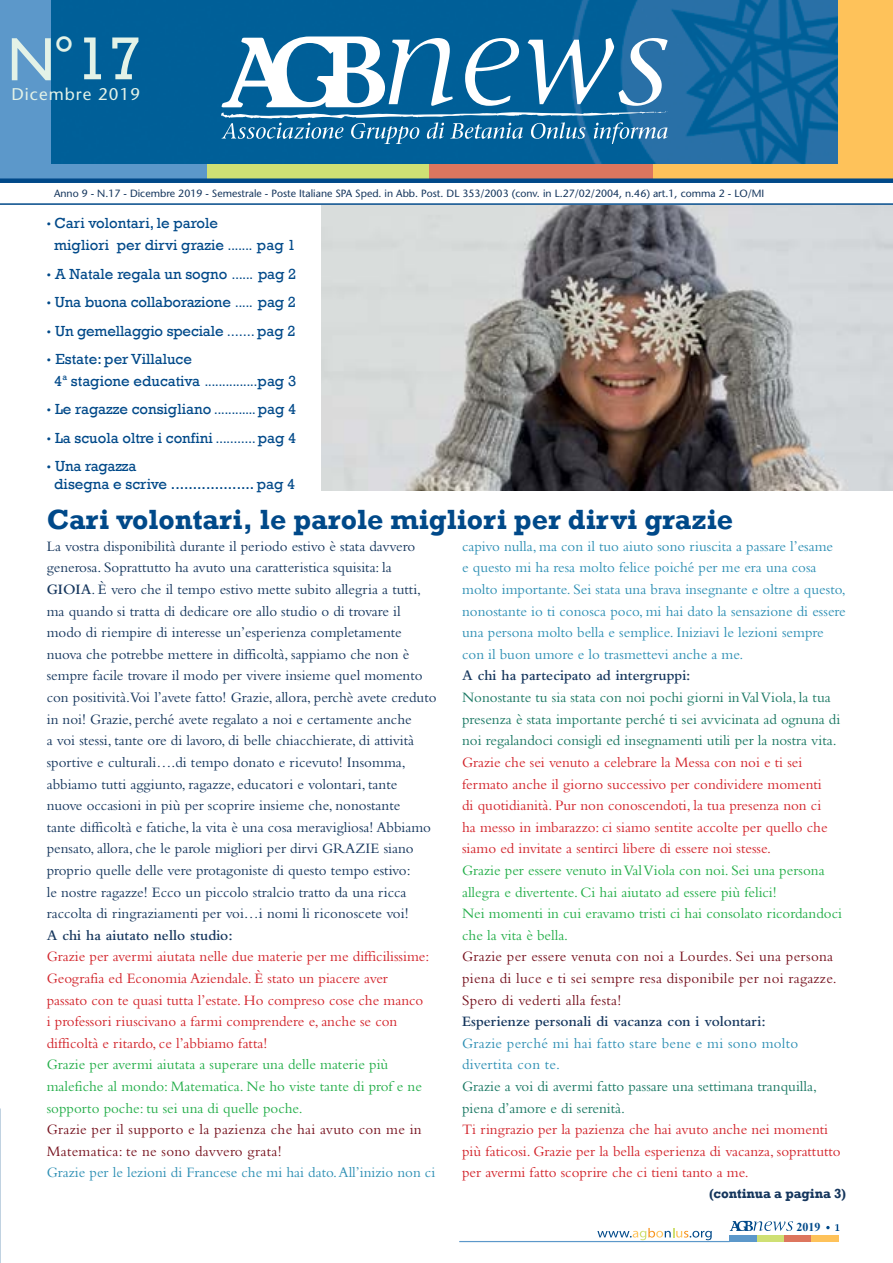
<style>
.page{position:relative;width:893px;height:1263px;background:#fff}
.page>*{position:absolute;margin:0;border:0;box-sizing:border-box;transform-origin:0 0}
.t1{font:61.65px "Rockwell";color:#e3f2e7}
.t2{font:700 28.5px "Rockwell";color:#004989}
.t3{font:500 16.95px "Stone Sans Std";letter-spacing:.06em;color:#e3f2e7}
.t4{font:15px/21.6px "Bembo";color:#15365d}
.t5{font:15px/21.6px "Bembo";color:#d2232a}
.t6{font:15px/21.6px "Bembo";color:#2d8fb4}
.t7{font:15px/21.6px "Rockwell";color:#004989}
.t8{font:15px/21.6px "Bembo";color:#23ae49}
.t9{font:15px/21.6px "Bembo";color:#187762}
.t10{font:15px/21.6px "Bembo";letter-spacing:.02em;color:#76111d}
.t11{font:600 15px "Bembo";color:#15365d}
.t12{font:15px/21.6px "Bembo";letter-spacing:.02em;color:#2d8fb4}
.t13{font:700 13.5px "Rockwell";letter-spacing:-.005em;color:#15365d}
.t14{font:700 12px "Times New Roman";color:#004989}
.t15{font:500 10.5px "Stone Sans Std";color:#15365d}
.s1{font-family:"Gill Sans"}
.s2{font-size:12px}
.s3{font-weight:600}
</style>
<div class="page">
<svg style="left:826px;top:1224px;width:14px;height:7px"></svg>
<hr style="left:459px;top:1241px;width:271px;height:1px;background:#5c98ca">
<div style="left:730px;top:1236px;width:27px;height:6px;background:#5c98ca"></div>
<div style="left:757px;top:1236px;width:27px;height:6px;background:#cfe074"></div>
<div style="left:784px;top:1236px;width:28px;height:6px;background:#dd765e"></div>
<div style="left:812px;top:1236px;width:27px;height:6px;background:#fec25a"></div>
<svg style="left:730px;top:1221px;width:63px;height:10px"></svg>
<div style="left:198px;top:164px;width:231px;height:17px;background:#cfe074"></div>
<div style="left:0;top:0;width:206px;height:181px;background:#5c98ca"></div>
<div style="left:652px;top:0;width:241px;height:181px;background:#fec25a"></div>
<div style="left:429px;top:164px;width:223px;height:17px;background:#dd765e"></div>
<img style="left:51px;top:0;width:787px;height:164px">
<svg style="left:220px;top:36px;width:448px;height:108px"></svg>
<div style="left:0;top:178px;width:893px;height:5px;background:#004989"></div>
<hr style="left:0;top:203px;width:893px;height:2px;background:#004989">
<img style="left:322px;top:205px;width:571px;height:286px">
<svg style="left:597px;top:1228px;width:115px;height:12px"></svg>
<h1 class="t1" style="left:7px;top:23px;width:137px"><span class="s1">N</span><sup>°</sup>17</h1>
<p class="t3" style="left:11px;top:84px;width:130px">Dicembre 2019</p>
<p class="t15" style="left:54px;top:188px;width:712px">Anno 9 - N.17 - Dicembre 2019 - Semestrale - Poste Italiane SPA Sped. in Abb. Post. DL 353/2003 (conv. in L.27/02/2004, n.46) art.1, comma 2 - LO/MI</p>
<p class="t7" style="left:54px;top:213px;width:243px;text-indent:-8px"><span class="s2">•</span> Cari volontari, le parole<br>migliori per dirvi grazie <span class="s2">.......</span> pag 1</p>
<p class="t7" style="left:47px;top:263px;width:251px"><span class="s2">•</span> A Natale regala un sogno <span class="s2">......</span> pag 2</p>
<p class="t7" style="left:47px;top:291px;width:251px"><span class="s2">•</span> Una buona collaborazione <span class="s2">.....</span> pag 2</p>
<p class="t7" style="left:47px;top:320px;width:250px"><span class="s2">•</span> Un gemellaggio speciale <span class="s2">.......</span> pag 2</p>
<p class="t7" style="left:54px;top:348px;width:243px;text-indent:-8px"><span class="s2">•</span> Estate: per Villaluce<br>4<sup>a</sup> stagione educativa <span class="s2">...............</span>pag 3</p>
<p class="t7" style="left:47px;top:398px;width:251px"><span class="s2">•</span> Le ragazze consigliano <span class="s2">............</span> pag 4</p>
<p class="t7" style="left:47px;top:427px;width:251px"><span class="s2">•</span> La scuola oltre i confini <span class="s2">...........</span> pag 4</p>
<p class="t7" style="left:54px;top:457px;width:243px;line-height:18px;text-indent:-8px"><span class="s2">•</span> Una ragazza<br>disegna e scrive ................... pag 4</p>
<h2 class="t2" style="left:47px;top:503px;width:688px">Cari volontari, le parole migliori per dirvi grazie</h2>
<p class="t4" style="left:47px;top:535px;width:391px">La vostra disponibilità durante il periodo estivo è stata davvero generosa. Soprattutto ha avuto una caratteristica squisita: la <span class="s3">GIOIA</span>. è vero che il tempo estivo mette subito allegria a tutti, ma quando si tratta di dedicare ore allo studio o di trovare il modo di riempire di interesse un’esperienza completamente nuova che potrebbe mettere in difficoltà, sappiamo che non è sempre facile trovare il modo per vivere insieme quel momento con positività.Voi l’avete fatto! Grazie, allora, perchè avete creduto in noi! Grazie, perché avete regalato a noi e certamente anche<br>a voi stessi, tante ore di lavoro, di belle chiacchierate, di attività sportive e culturali….di tempo donato e ricevuto! Insomma, abbiamo tutti aggiunto, ragazze, educatori e volontari, tante nuove occasioni in più per scoprire insieme che, nonostante<br>tante difficoltà e fatiche, la vita è una cosa meravigliosa! Abbiamo pensato, allora, che le parole migliori per dirvi GRAZIE siano proprio quelle delle vere protagoniste di questo tempo estivo:<br>le nostre ragazze! Ecco un piccolo stralcio tratto da una ricca raccolta di ringraziamenti per voi…i nomi li riconoscete voi!</p>
<p class="t11" style="left:47px;top:927px;width:187px">A chi ha aiutato nello studio:</p>
<p class="t5" style="left:47px;top:945px;width:384px">Grazie per avermi aiutata nelle due materie per me difficilissime:<br>Geografia ed Economia Aziendale. è stato un piacere aver passato con te quasi tutta l’estate. Ho compreso cose che manco i professori riuscivano a farmi comprendere e, anche se con difficoltà e ritardo, ce l’abbiamo fatta!</p>
<p class="t8" style="left:47px;top:1053px;width:377px">Grazie per avermi aiutata a superare una delle materie più malefiche al mondo: Matematica. Ne ho viste tante di prof e ne sopporto poche: tu sei una di quelle poche.</p>
<p class="t10" style="left:47px;top:1118px;width:376px">Grazie per il supporto e la pazienza che hai avuto con me in<br>Matematica: te ne sono davvero grata!</p>
<p class="t6" style="left:47px;top:1161px;width:390px">Grazie per le lezioni di Francese che mi hai dato. All’inizio non ci</p>
<p class="t6" style="left:462px;top:535px;width:385px">capivo nulla, ma con il tuo aiuto sono riuscita a passare l’esame<br>e questo mi ha resa molto felice poiché per me era una cosa molto importante. Sei stata una brava insegnante e oltre a questo, nonostante io ti conosca poco, mi hai dato la sensazione di essere una persona molto bella e semplice. Iniziavi le lezioni sempre con il buon umore e lo trasmettevi anche a me.</p>
<p class="t11" style="left:462px;top:667px;width:230px">A chi ha partecipato ad intergruppi:</p>
<p class="t9" style="left:462px;top:686px;width:380px">Nonostante tu sia stata con noi pochi giorni in Val Viola, la tua presenza è stata importante perché ti sei avvicinata ad ognuna di noi regalandoci consigli ed insegnamenti utili per la nostra vita.</p>
<p class="t5" style="left:462px;top:751px;width:367px">Grazie che sei venuto a celebrare la Messa con noi e ti sei fermato anche il giorno successivo per condividere momenti di quotidianità. Pur non conoscendoti, la tua presenza non ci ha messo in imbarazzo: ci siamo sentite accolte per quello che siamo ed invitate a sentirci libere di essere noi stesse.</p>
<p class="t8" style="left:462px;top:859px;width:381px">Grazie per essere venuto in Val Viola con noi. Sei una persona allegra e divertente. Ci hai aiutato ad essere più felici!<br>Nei momenti in cui eravamo tristi ci hai consolato ricordandoci che la vita è bella.</p>
<p class="t10" style="left:462px;top:945px;width:376px">Grazie per essere venuta con noi a Lourdes. Sei una persona piena di luce e ti sei sempre resa disponibile per noi ragazze.<br>Spero di vederti alla festa!</p>
<p class="t11" style="left:462px;top:1013px;width:305px">Esperienze personali di vacanza con i volontari:</p>
<p class="t12" style="left:462px;top:1032px;width:338px">Grazie perché mi hai fatto stare bene e mi sono molto divertita con te.</p>
<p class="t9" style="left:462px;top:1075px;width:356px">Grazie a voi di avermi fatto passare una settimana tranquilla, piena d’amore e di serenità.</p>
<p class="t5" style="left:462px;top:1118px;width:380px">Ti ringrazio per la pazienza che hai avuto anche nei momenti più faticosi. Grazie per la bella esperienza di vacanza, soprattutto per avermi fatto scoprire che ci tieni tanto a me.</p>
<p class="t13" style="left:709px;top:1186px;width:139px">(continua a pagina 3)</p>
<p class="t14" style="left:797px;top:1219px;width:25px">2019</p>
</div>
